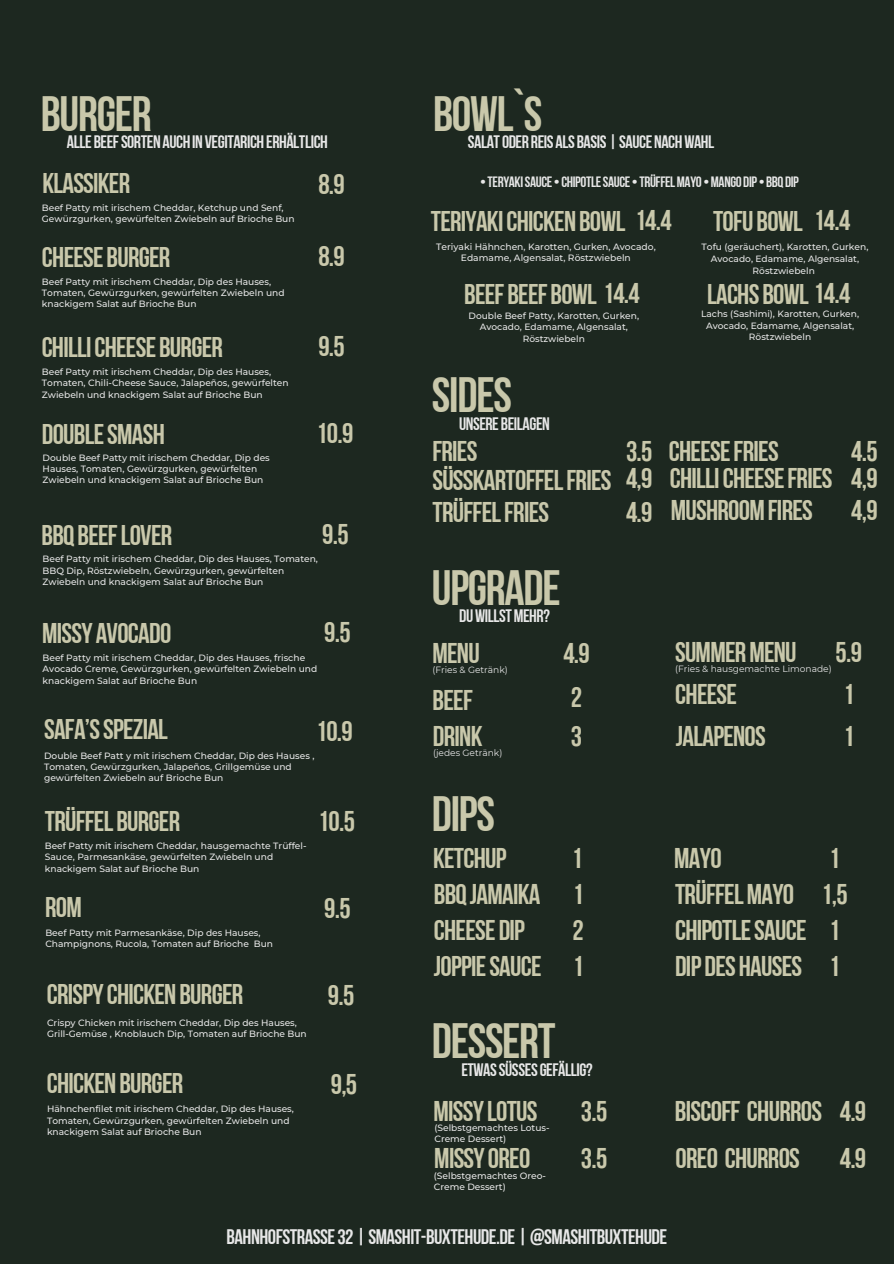
<style>
.page{position:relative;width:894px;height:1264px;background:#fff}
.page>*{position:absolute;margin:0;border:0;box-sizing:border-box;transform-origin:0 0}
.t1{font:49.5px "Bebas Neue Cyrillic";letter-spacing:-.025em;color:#c9c8ab}
.t2{font:28.5px "Bebas Neue Cyrillic";letter-spacing:-.025em;color:#c9c8ab}
.t3{font:21px "Bebas Neue Cyrillic";letter-spacing:-.025em;color:#e7e7e7}
.t4{font:18px "Bebas Neue Cyrillic";letter-spacing:-.025em;color:#e7e7e7}
.t5{font:15px "Bebas Neue Cyrillic";letter-spacing:-.025em;color:#e7e7e7}
.t6{font:500 9.15px/11.4px "Montserrat";color:#e7e7e7}
.t7{font:9.15px "Montserrat";color:#e7e7e7}
</style>
<div class="page">
<div style="left:0;top:0;width:893px;height:1263px;background:#1d2820"></div>
<h2 class="t1" style="left:41px;top:93px;width:112px">BURGER</h2>
<h4 class="t4" style="left:67px;top:134px;width:262px">ALLE BEEFSORTENAUCHINVEGITARICHERHÄLTLICH</h4>
<h1 class="t2" style="left:42px;top:172px;width:89px">KLASSIKER</h1>
<p class="t6" style="left:42px;top:202px;width:254px">Beef Patty mit irischem Cheddar, Ketchup und Senf,<br>Gewürzgurken, gewürfelten Zwiebeln auf Brioche Bun</p>
<h4 class="t2" style="left:318px;top:172px;width:28px">8.9</h4>
<h4 class="t2" style="left:318px;top:245px;width:28px">8.9</h4>
<p class="t2" style="left:42px;top:245px;width:130px">CHEESE BURGER</p>
<h4 class="t6" style="left:42px;top:276px;width:230px">Beef Patty mit irischem Cheddar, Dip des Hauses,</h4>
<h4 class="t6" style="left:42px;top:287px;width:244px">Tomaten, Gewürzgurken, gewürfelten Zwiebeln und knackigem Salat auf Brioche Bun</h4>
<p class="t2" style="left:42px;top:336px;width:183px">CHILLICHEESE BURGER</p>
<h4 class="t6" style="left:42px;top:366px;width:230px">Beef Patty mit irischem Cheddar, Dip des Hauses,</h4>
<h4 class="t6" style="left:42px;top:377px;width:248px">Tomaten, Chili-Cheese Sauce, Jalapeños, gewürfelten<br>Zwiebeln und knackigem Salat auf Brioche Bun</h4>
<p class="t2" style="left:42px;top:423px;width:124px">DOUBLESMASH</p>
<p class="t6" style="left:43px;top:451px;width:229px">Double Beef Patty mit irischem Cheddar, Dip des<br>Hauses, Tomaten, Gewürzgurken, gewürfelten<br>Zwiebeln und knackigem Salat auf Brioche Bun</p>
<h4 class="t2" style="left:42px;top:523px;width:132px">BBQ BEEFLOVER</h4>
<h4 class="t6" style="left:43px;top:553px;width:277px">Beef Patty mit irischem Cheddar, Dip des Hauses, Tomaten,<br>BBQ Dip, Röstzwiebeln, Gewürzgurken, gewürfelten<br>Zwiebeln und knackigem Salat auf Brioche Bun</h4>
<p class="t2" style="left:42px;top:622px;width:130px">MISSY AVOCADO</p>
<p class="t6" style="left:43px;top:652px;width:276px">Beef Patty mit irischem Cheddar, Dip des Hauses, frische<br>Avocado Creme, Gewürzgurken, gewürfelten Zwiebeln und knackigem Salat auf Brioche Bun</p>
<h4 class="t2" style="left:318px;top:335px;width:28px">9.5</h4>
<h4 class="t2" style="left:316px;top:422px;width:39px">10.9</h4>
<h4 class="t2" style="left:322px;top:522px;width:28px">9.5</h4>
<h4 class="t2" style="left:324px;top:621px;width:28px">9.5</h4>
<p class="t2" style="left:44px;top:718px;width:125px">SAFA’SSPEZIAL</p>
<h2 class="t6" style="left:44px;top:749px;width:272px">Double Beef Patt y mit irischem Cheddar, Dip des Hauses ,<br>Tomaten, Gewürzgurken, Jalapeños, Grillgemüse und gewürfelten Zwiebeln auf Brioche Bun</h2>
<p class="t2" style="left:316px;top:719px;width:39px">10.9</p>
<h4 class="t2" style="left:45px;top:810px;width:137px">TRÜFFEL BURGER</h4>
<h4 class="t6" style="left:45px;top:840px;width:263px">Beef Patty mit irischem Cheddar, hausgemachte Trüffel-<br>Sauce, Parmesankäse, gewürfelten Zwiebeln und knackigem Salat auf Brioche Bun</h4>
<p class="t2" style="left:45px;top:895px;width:38px">ROM</p>
<h4 class="t6" style="left:45px;top:926px;width:229px">Beef Patty mit Parmesankäse, Dip des Hauses,<br>Champignons, Rucola, Tomaten auf Brioche Bun</h4>
<h4 class="t2" style="left:47px;top:982px;width:198px">CRISPYCHICKENBURGER</h4>
<p class="t6" style="left:47px;top:1016px;width:251px">Crispy Chicken mit irischem Cheddar, Dip des Hauses,</p>
<h4 class="t6" style="left:47px;top:1027px;width:261px">Grill-Gemüse , Knoblauch Dip, Tomaten auf Brioche Bun</h4>
<h4 class="t2" style="left:47px;top:1072px;width:138px">CHICKENBURGER</h4>
<p class="t6" style="left:47px;top:1103px;width:248px">Hähnchenfilet mit irischem Cheddar, Dip des Hauses,</p>
<h4 class="t6" style="left:47px;top:1114px;width:244px">Tomaten, Gewürzgurken, gewürfelten Zwiebeln und knackigem Salat auf Brioche Bun</h4>
<h4 class="t2" style="left:318px;top:809px;width:39px">10.5</h4>
<p class="t2" style="left:324px;top:896px;width:28px">9.5</p>
<p class="t2" style="left:328px;top:983px;width:28px">9.5</p>
<h4 class="t2" style="left:331px;top:1072px;width:28px">9,5</h4>
<h4 class="t1" style="left:433px;top:93px;width:111px">BOWL`S</h4>
<h4 class="t4" style="left:467px;top:134px;width:248px">SALATODER REIS ALS BASIS|SAUCENACHWAHL</h4>
<p class="t5" style="left:480px;top:175px;width:320px">•TERYAKISAUCE•CHIPOTLESAUCE•TRÜFFELMAYO•MANGO DIP• BBQ DIP</p>
<p class="t2" style="left:430px;top:210px;width:242px">TERIYAKICHICKENBOWL 14.4</p>
<h4 class="t6" style="left:436px;top:240px;width:221px;text-align:center">Teriyaki Hähnchen, Karotten, Gurken, Avocado,<br>Edamame, Algensalat, Röstzwiebeln</h4>
<p class="t2" style="left:464px;top:282px;width:177px">BEEF BEEF BOWL 14.4</p>
<h4 class="t6" style="left:468px;top:309px;width:172px;text-align:center">Double Beef Patty, Karotten, Gurken,<br>Avocado, Edamame, Algensalat,<br>Röstzwiebeln</h4>
<h3 class="t2" style="left:712px;top:210px;width:139px">TOFU BOWL 14.4</h3>
<h4 class="t6" style="left:701px;top:241px;width:168px;text-align:center">Tofu (geräuchert), Karotten, Gurken,<br>Avocado, Edamame, Algensalat,<br>Röstzwiebeln</h4>
<h4 class="t2" style="left:707px;top:283px;width:145px">LACHS BOWL 14.4</h4>
<p class="t6" style="left:701px;top:308px;width:159px;text-align:center">Lachs (Sashimi), Karotten, Gurken,<br>Avocado, Edamame, Algensalat,<br>Röstzwiebeln</p>
<p class="t1" style="left:432px;top:374px;width:81px">SIDES</p>
<p class="t2" style="left:432px;top:439px;width:46px">FRIES</p>
<h4 class="t2" style="left:432px;top:500px;width:118px">TRÜFFELFRIES</h4>
<h1 class="t4" style="left:459px;top:416px;width:92px">UNSERE BEILAGEN</h1>
<p class="t2" style="left:626px;top:439px;width:28px">3.5</p>
<h3 class="t2" style="left:668px;top:439px;width:111px">CHEESEFRIES</h3>
<h4 class="t2" style="left:850px;top:439px;width:28px">4.5</h4>
<h4 class="t2" style="left:432px;top:468px;width:180px">SÜSSKARTOFFELFRIES</h4>
<h4 class="t2" style="left:669px;top:467px;width:164px">CHILLICHEESEFRIES</h4>
<h4 class="t2" style="left:626px;top:467px;width:28px">4,9</h4>
<p class="t2" style="left:850px;top:467px;width:28px">4,9</p>
<h4 class="t2" style="left:670px;top:499px;width:144px">MUSHROOMFIRES</h4>
<p class="t2" style="left:850px;top:499px;width:28px">4,9</p>
<h4 class="t2" style="left:626px;top:500px;width:28px">4.9</h4>
<p class="t1" style="left:432px;top:568px;width:130px">UPGRADE</p>
<p class="t2" style="left:432px;top:641px;width:49px">MENU</p>
<h2 class="t2" style="left:432px;top:688px;width:42px">BEEF</h2>
<p class="t2" style="left:675px;top:682px;width:63px">CHEESE</p>
<h4 class="t2" style="left:432px;top:724px;width:51px">DRINK</h4>
<h3 class="t4" style="left:459px;top:609px;width:92px">DUWILLSTMEHR?</h3>
<h4 class="t2" style="left:674px;top:640px;width:123px">SUMMERMENU</h4>
<h4 class="t2" style="left:835px;top:640px;width:28px">5.9</h4>
<h4 class="t7" style="left:674px;top:663px;width:158px">(Fries &amp; hausgemachte Limonade)</h4>
<h4 class="t2" style="left:563px;top:641px;width:28px">4.9</h4>
<h4 class="t7" style="left:432px;top:664px;width:77px">(Fries &amp; Getränk)</h4>
<h4 class="t2" style="left:571px;top:685px;width:13px">2</h4>
<h4 class="t2" style="left:842px;top:682px;width:13px">1</h4>
<h6 class="t2" style="left:571px;top:724px;width:13px">3</h6>
<h4 class="t2" style="left:675px;top:724px;width:91px">JALAPENOS</h4>
<h2 class="t2" style="left:842px;top:724px;width:13px">1</h2>
<p class="t7" style="left:433px;top:747px;width:71px">(jedes Getränk)</p>
<h4 class="t1" style="left:431px;top:794px;width:65px">DIPS</h4>
<h4 class="t2" style="left:433px;top:847px;width:75px">KETCHUP</h4>
<h3 class="t2" style="left:571px;top:847px;width:13px">1</h3>
<p class="t2" style="left:674px;top:847px;width:49px">MAYO</p>
<h3 class="t2" style="left:828px;top:847px;width:13px">1</h3>
<p class="t2" style="left:434px;top:882px;width:108px">BBQJAMAIKA</p>
<h4 class="t2" style="left:572px;top:882px;width:13px">1</h4>
<p class="t2" style="left:674px;top:882px;width:121px">TRÜFFELMAYO</p>
<h3 class="t2" style="left:821px;top:882px;width:28px">1,5</h3>
<h4 class="t2" style="left:434px;top:918px;width:93px">CHEESE DIP</h4>
<h3 class="t2" style="left:572px;top:918px;width:13px">2</h3>
<p class="t2" style="left:674px;top:918px;width:133px">CHIPOTLESAUCE</p>
<h3 class="t2" style="left:828px;top:918px;width:13px">1</h3>
<p class="t2" style="left:434px;top:954px;width:109px">JOPPIESAUCE</p>
<p class="t2" style="left:572px;top:954px;width:13px">1</p>
<p class="t2" style="left:674px;top:954px;width:129px">DIP DESHAUSES</p>
<h4 class="t2" style="left:828px;top:954px;width:13px">1</h4>
<h4 class="t1" style="left:431px;top:1021px;width:125px">DESSERT</h4>
<p class="t4" style="left:461px;top:1062px;width:132px">ETWASSÜßESGEFÄLLIG?</p>
<p class="t2" style="left:433px;top:1099px;width:106px">MISSYLOTUS</p>
<h4 class="t2" style="left:434px;top:1146px;width:97px">MISSYOREO</h4>
<h4 class="t2" style="left:580px;top:1146px;width:28px">3.5</h4>
<h4 class="t2" style="left:580px;top:1099px;width:28px">3.5</h4>
<h4 class="t6" style="left:434px;top:1121px;width:117px">(Selbstgemachtes Lotus-</h4>
<p class="t6" style="left:434px;top:1133px;width:73px">Creme Dessert)</p>
<p class="t6" style="left:434px;top:1169px;width:114px">(Selbstgemachtes Oreo-</p>
<h5 class="t6" style="left:434px;top:1181px;width:73px">Creme Dessert)</h5>
<h4 class="t2" style="left:674px;top:1099px;width:149px">BISCOFF CHURROS</h4>
<h4 class="t2" style="left:675px;top:1146px;width:126px">OREO CHURROS</h4>
<h4 class="t2" style="left:839px;top:1099px;width:28px">4.9</h4>
<h3 class="t2" style="left:839px;top:1146px;width:28px">4.9</h3>
<h4 class="t3" style="left:226px;top:1227px;width:442px">BAHNHOFSTRASSE32|SMASHIT-BUXTEHUDE.DE|@SMASHITBUXTEHUDE</h4>
</div>
